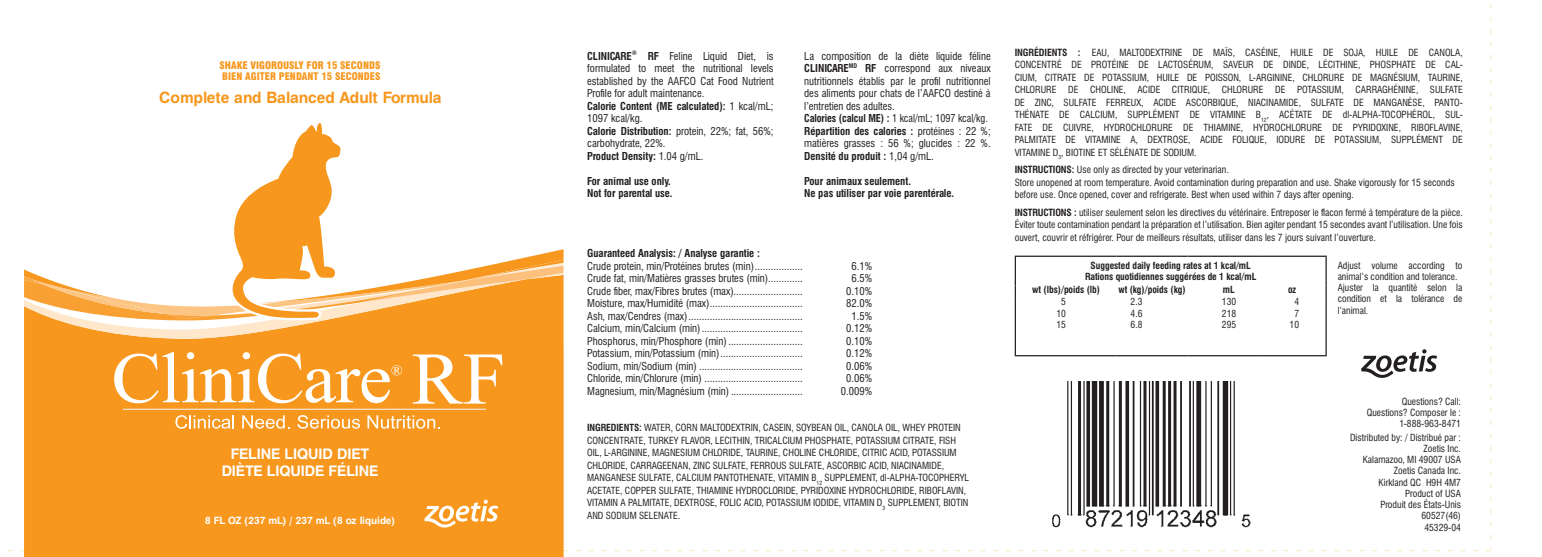
<style>
.page{position:relative;width:1542px;height:557px;background:#fff}
.page>*{position:absolute;margin:0;border:0;box-sizing:border-box;transform-origin:0 0}
.t1{font:700 17.75px "Helen Pro";letter-spacing:-.005em;color:#f7971d}
.t2{font:700 16.5px/17px "Helen Pro";color:#fff;text-align:center}
.t3{font:condensed 12.5px/12.5px "Helen Pro";color:#231f20}
.t4{font:700 condensed 12.5px/12.5px "Helen Pro";color:#231f20}
.t5{font:900 condensed 12px/11.2px "Helen Pro";color:#f7971d}
.t6{font:condensed 11.5px/12.5px "Helen Pro";color:#231f20}
.t7{font:condensed 11.25px/11.2px "Helen Pro";color:#231f20;text-align:justify}
.t8{font:700 condensed 11.25px/11.2px "Helen Pro";color:#231f20;text-align:center}
.t9{font:700 11.25px "Helen Pro";color:#fff}
.s1{font-weight:700}
.s2{font-weight:700;font-size:11.5px}
</style>
<div class="page">
<div style="left:24px;top:346px;width:539px;height:211px;background:#f7971d"></div>
<hr style="left:123px;top:409px;width:363px;height:1px;background:#f2f8fc">
<svg style="left:413px;top:354px;width:89px;height:50px"></svg>
<svg style="left:175px;top:415px;width:59px;height:14px"></svg>
<svg style="left:242px;top:415px;width:48px;height:14px"></svg>
<svg style="left:297px;top:415px;width:63px;height:14px"></svg>
<svg style="left:367px;top:415px;width:73px;height:14px"></svg>
<svg style="left:114px;top:352px;width:288px;height:51px"></svg>
<svg style="left:24px;top:123px;width:540px;height:223px"></svg>
<svg style="left:424px;top:500px;width:74px;height:27px"></svg>
<img style="left:1052px;top:381px;width:198px;height:147px">
<hr style="left:1014px;top:256px;width:102px;height:1px;background:#231f20">
<hr style="left:1116px;top:256px;width:71px;height:1px;background:#231f20">
<hr style="left:1187px;top:256px;width:71px;height:1px;background:#231f20">
<hr style="left:1258px;top:256px;width:68px;height:1px;background:#231f20">
<svg style="left:1014px;top:257px;width:1px;height:41px"></svg>
<svg style="left:1325px;top:257px;width:1px;height:41px"></svg>
<hr style="left:1014px;top:298px;width:1px;height:57px;background:#231f20">
<hr style="left:1325px;top:298px;width:1px;height:57px;background:#231f20">
<hr style="left:1014px;top:355px;width:102px;height:1px;background:#231f20">
<hr style="left:1116px;top:355px;width:71px;height:1px;background:#231f20">
<hr style="left:1187px;top:355px;width:71px;height:1px;background:#231f20">
<hr style="left:1258px;top:355px;width:68px;height:1px;background:#231f20">
<p class="t5" style="left:220px;top:59px;width:162px">SHAKE VIGOROUSLY FOR 15 SECONDS<br>BIEN AGITER PENDANT 15 SECONDES</p>
<p class="t3" style="left:587px;top:48px;width:188px"><span class="s1">CLINICARE</span><sup>®</sup> <span class="s1">RF</span> Feline Liquid Diet, is formulated to meet the nutritional levels established by the AAFCO Cat Food Nutrient Profile for adult maintenance.<br><span class="s1">Calorie Content (ME calculated):</span> 1 kcal/mL; 1097 kcal/kg.<br><span class="s1">Calorie Distribution:</span> protein, 22%; fat, 56%; carbohydrate, 22%.<br><span class="s1">Product Density:</span> 1.04 g/mL.</p>
<p class="t4" style="left:587px;top:174px;width:87px">For animal use only.<br>Not for parental use.</p>
<h1 class="t1" style="left:159px;top:86px;width:284px">Complete and Balanced Adult Formula</h1>
<p class="t3" style="left:804px;top:48px;width:188px">La composition de la diète liquide féline <span class="s1">CLINICARE</span><sup>MD</sup> <span class="s1">RF</span> correspond aux niveaux nutritionnels établis par le profil nutritionnel des aliments pour chats de l’AAFCO destiné à l’entretien des adultes.<br><span class="s1">Calories (calcul ME) :</span> 1 kcal/mL; 1097 kcal/kg.<br><span class="s1">Répartition des calories :</span> protéines : 22 %; matières grasses : 56 %; glucides : 22 %.<br><span class="s1">Densité du produit :</span> 1,04 g/mL.</p>
<p class="t4" style="left:804px;top:174px;width:151px">Pour animaux seulement.<br>Ne pas utiliser par voie parentérale.</p>
<h2 class="t2" style="left:222px;top:445px;width:158px">FELINE LIQUID DIET<br>DIÈTE LIQUIDE FÉLINE</h2>
<p class="t9" style="left:205px;top:512px;width:192px">8 FL OZ (237 mL) / 237 mL (8 oz liquide)</p>
<p class="t4" style="left:587px;top:246px;width:174px">Guaranteed Analysis: / Analyse garantie :</p>
<p class="t3" style="left:587px;top:258px;width:217px">Crude protein, min/Protéines brutes (min)..................</p>
<p class="t3" style="left:851px;top:258px;width:22px">6.1%</p>
<p class="t3" style="left:587px;top:271px;width:217px">Crude fat, min/Matières grasses brutes (min).............</p>
<p class="t3" style="left:851px;top:271px;width:22px">6.5%</p>
<p class="t3" style="left:587px;top:283px;width:217px">Crude fiber, max/Fibres brutes (max)..........................</p>
<p class="t3" style="left:846px;top:283px;width:27px">0.10%</p>
<p class="t3" style="left:587px;top:296px;width:217px">Moisture, max/Humidité (max)...................................</p>
<p class="t3" style="left:846px;top:296px;width:27px">82.0%</p>
<p class="t3" style="left:587px;top:308px;width:217px">Ash, max/Cendres (max)...........................................</p>
<p class="t3" style="left:851px;top:308px;width:22px">1.5%</p>
<p class="t3" style="left:587px;top:321px;width:217px">Calcium, min/Calcium (min)......................................</p>
<p class="t3" style="left:846px;top:321px;width:27px">0.12%</p>
<p class="t3" style="left:587px;top:333px;width:217px">Phosphorus, min/Phosphore (min)............................</p>
<p class="t3" style="left:846px;top:333px;width:27px">0.10%</p>
<p class="t3" style="left:587px;top:346px;width:217px">Potassium, min/Potassium (min)...............................</p>
<p class="t3" style="left:846px;top:346px;width:27px">0.12%</p>
<p class="t3" style="left:587px;top:358px;width:217px">Sodium, min/Sodium (min) .......................................</p>
<p class="t3" style="left:846px;top:358px;width:27px">0.06%</p>
<p class="t3" style="left:587px;top:371px;width:217px">Chloride, min/Chlorure (min) .....................................</p>
<p class="t3" style="left:846px;top:371px;width:27px">0.06%</p>
<p class="t3" style="left:587px;top:383px;width:217px">Magnesium, min/Magnésium (min) ...........................</p>
<p class="t3" style="left:841px;top:383px;width:33px">0.009%</p>
<p class="t7" style="left:587px;top:420px;width:383px;line-height:12.5px;text-align:left"><span class="s1">INGREDIENTS:</span> WATER, CORN MALTODEXTRIN, CASEIN, SOYBEAN OIL, CANOLA OIL, WHEY PROTEIN CONCENTRATE, TURKEY FLAVOR, LECITHIN, TRICALCIUM PHOSPHATE, POTASSIUM CITRATE, FISH OIL, L-ARGININE, MAGNESIUM CHLORIDE, TAURINE, CHOLINE CHLORIDE, CITRIC ACID, POTASSIUM CHLORIDE, CARRAGEENAN, ZINC SULFATE, FERROUS SULFATE, ASCORBIC ACID, NIACINAMIDE, MANGANESE SULFATE, CALCIUM PANTOTHENATE, VITAMIN B<sub>12</sub> SUPPLEMENT, dl-ALPHA-TOCOPHERYL ACETATE, COPPER SULFATE, THIAMINE HYDROCLORIDE, PYRIDOXINE HYDROCHLORIDE, RIBOFLAVIN, VITAMIN A PALMITATE, DEXTROSE, FOLIC ACID, POTASSIUM IODIDE, VITAMIN D<sub>3</sub> SUPPLEMENT, BIOTIN AND SODIUM SELENATE.</p>
<p class="t7" style="left:1014px;top:45px;width:449px;line-height:12.5px"><span class="s2">INGRÉDIENTS :</span> EAU, MALTODEXTRINE DE MAÏS, CASÉINE, HUILE DE SOJA, HUILE DE CANOLA, CONCENTRÉ DE PROTÉINE DE LACTOSÉRUM, SAVEUR DE DINDE, LÉCITHINE, PHOSPHATE DE CAL-CIUM, CITRATE DE POTASSIUM, HUILE DE POISSON, L-ARGININE, CHLORURE DE MAGNÉSIUM, TAURINE, CHLORURE DE CHOLINE, ACIDE CITRIQUE, CHLORURE DE POTASSIUM, CARRAGHÉNINE, SULFATE DE ZINC, SULFATE FERREUX, ACIDE ASCORBIQUE, NIACINAMIDE, SULFATE DE MANGANÈSE, PANTO-THÉNATE DE CALCIUM, SUPPLÉMENT DE VITAMINE B<sub>12</sub>, ACÉTATE DE dl-ALPHA-TOCOPHÉROL, SUL-FATE DE CUIVRE, HYDROCHLORURE DE THIAMINE, HYDROCHLORURE DE PYRIDOXINE, RIBOFLAVINE, PALMITATE DE VITAMINE A, DEXTROSE, ACIDE FOLIQUE, IODURE DE POTASSIUM, SUPPLÉMENT DE VITAMINE D<sub>3</sub>, BIOTINE ET SÉLÉNATE DE SODIUM.</p>
<p class="t6" style="left:1014px;top:162px;width:441px"><span class="s1">INSTRUCTIONS:</span> Use only as directed by your veterinarian.<br>Store unopened at room temperature. Avoid contamination during preparation and use. Shake vigorously for 15 seconds before use. Once opened, cover and refrigerate. Best when used within 7 days after opening.</p>
<p class="t6" style="left:1014px;top:205px;width:449px;text-align:justify"><span class="s1">INSTRUCTIONS :</span> utiliser seulement selon les directives du vétérinaire. Entreposer le flacon fermé à température de la pièce.<br>Éviter toute contamination pendant la préparation et l’utilisation. Bien agiter pendant 15 secondes avant l’utilisation. Une fois ouvert, couvrir et réfrigérer. Pour de meilleurs résultats, utiliser dans les 7 jours suivant l’ouverture.</p>
<p class="t7" style="left:1337px;top:258px;width:126px;text-align:left">Adjust volume according to animal’s condition and tolerance.<br>Ajuster la quantité selon la condition et la tolérance de l’animal.</p>
<p class="t8" style="left:1085px;top:259px;width:173px">Suggested daily feeding rates at 1 kcal/mL<br>Rations quotidiennes suggérées de 1 kcal/mL</p>
<p class="t8" style="left:1032px;top:283px;width:69px">wt (lbs)/poids (lb)</p>
<p class="t8" style="left:1118px;top:283px;width:69px">wt (kg)/poids (kg)</p>
<p class="t8" style="left:1222px;top:283px;width:13px">mL</p>
<p class="t8" style="left:1287px;top:283px;width:10px">oz</p>
<p class="t7" style="left:1056px;top:295px;width:11px;text-align:center">5<br>10<br>15</p>
<p class="t7" style="left:1130px;top:295px;width:13px">2.3<br>4.6<br>6.8</p>
<p class="t7" style="left:1221px;top:295px;width:16px">130<br>218<br>295</p>
<p class="t7" style="left:1289px;top:295px;width:11px;text-align:center">4<br>7<br>10</p>
<p class="t7" style="left:1366px;top:395px;width:96px;text-align:right">Questions? Call:<br>Questions? Composer le :<br>1-888-963-8471</p>
<p class="t7" style="left:1349px;top:431px;width:112px;text-align:right">Distributed by: / Distribué par :<br>Zoetis Inc.<br>Kalamazoo, MI 49007 USA<br>Zoetis Canada Inc.<br>Kirkland QC H9H 4M7<br>Product of USA<br>Produit des États-Unis<br>60527(46)<br>45329-04</p>
</div>
